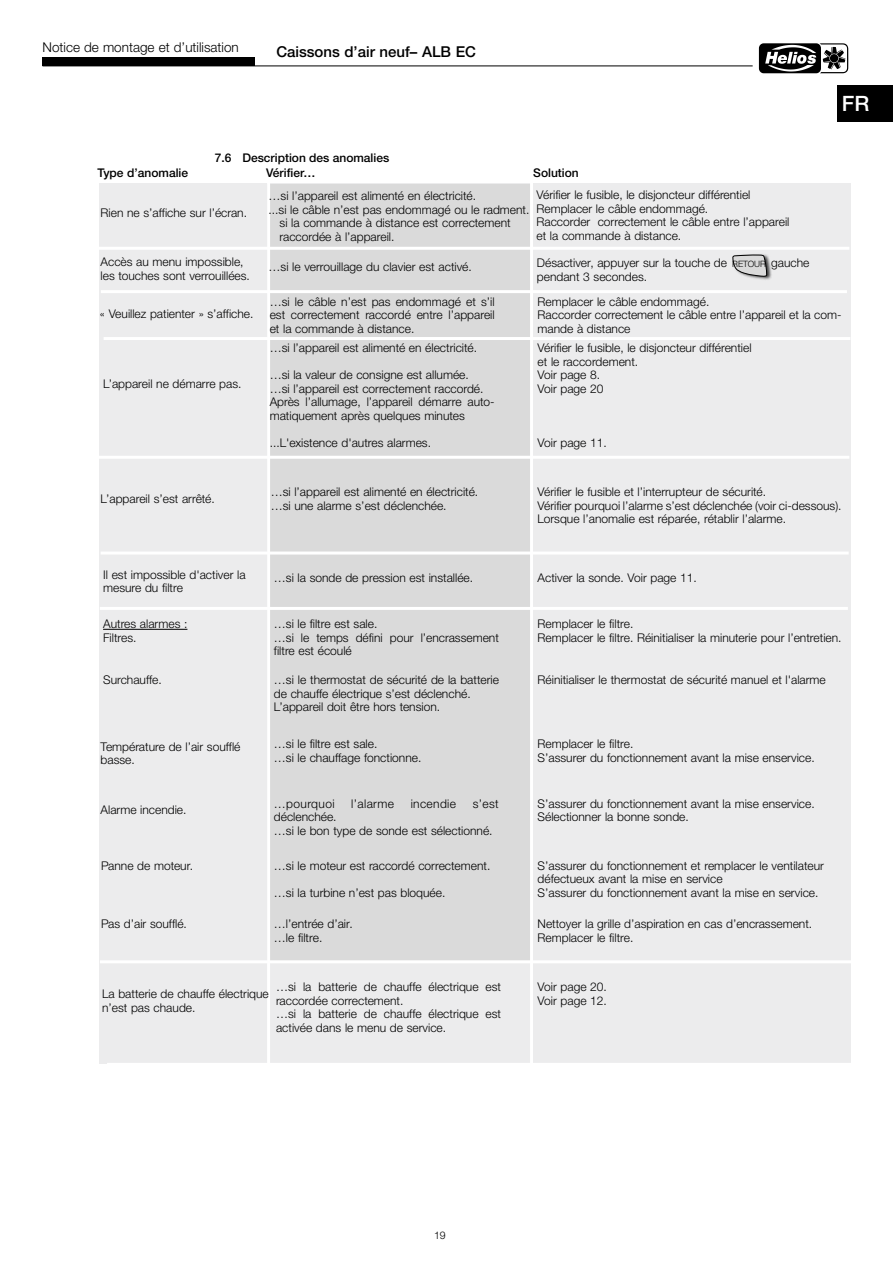
<style>
.page{position:relative;width:893px;height:1263px;background:#fff}
.page>*{position:absolute;margin:0;border:0;box-sizing:border-box;transform-origin:0 0}
.t1{font:500 21.15px "Helvetica Neue LTW1 G";color:#fff}
.t2{font:500 15px "Helvetica Neue LTW1 G";color:#000}
.t3{font:300 13.5px "Helvetica Neue LTW1 G";color:#000}
.t4{font:300 12px/13.5px "Helvetica Neue LTW1 G";color:#000}
.t5{font:500 12px "Helvetica Neue LTW1 G";color:#000}
.t6{font:300 12px "Helvetica Neue LTW1 G";letter-spacing:.03em;color:#000}
.t7{font:300 10.5px "Helvetica Neue LTW1 G";color:#000}
.t8{font:300 8.7px "Helvetica Neue LTW1 G";color:#000}
</style>
<div class="page">
<div style="left:838px;top:85px;width:55px;height:36px;background:#000"></div>
<hr style="left:43px;top:66px;width:710px;height:1px;background:#000">
<div style="left:43px;top:57px;width:212px;height:9px;background:#000"></div>
<svg style="left:758px;top:43px;width:91px;height:31px"></svg>
<div style="left:759px;top:43px;width:62px;height:30px;background:#000;border-radius:5px"></div>
<svg style="left:765px;top:43px;width:83px;height:30px"></svg>
<div style="left:99px;top:184px;width:751px;height:880px;background:#ececed"></div>
<div style="left:267px;top:185px;width:264px;height:777px;background:#dadada"></div>
<hr style="left:98px;top:456px;width:751px;height:3px;background:#fff">
<hr style="left:98px;top:247px;width:751px;height:3px;background:#fff">
<hr style="left:101px;top:290px;width:746px;height:3px;background:#fff">
<hr style="left:104px;top:337px;width:746px;height:3px;background:#fff">
<hr style="left:530px;top:179px;width:3px;height:893px;background:#fff">
<hr style="left:267px;top:177px;width:3px;height:893px;background:#fff">
<hr style="left:101px;top:551px;width:748px;height:3px;background:#fff">
<hr style="left:100px;top:607px;width:748px;height:3px;background:#fff">
<hr style="left:100px;top:960px;width:754px;height:3px;background:#fff">
<div style="left:732px;top:253px;width:40px;height:28px;background:#000;opacity:.75"></div>
<svg style="left:733px;top:253px;width:34px;height:23px"></svg>
<hr style="left:107px;top:1063px;width:754px;height:3px;background:#fff">
<hr style="left:103px;top:629px;width:84px;height:1px;background:#000">
<p class="t3" style="left:43px;top:39px;width:198px">Notice de montage et d’utilisation</p>
<p class="t2" style="left:276px;top:43px;width:201px">Caissons d’air neuf– ALB EC</p>
<p class="t5" style="left:215px;top:150px;width:176px">7.6 Description des anomalies</p>
<p class="t5" style="left:97px;top:165px;width:92px">Type d’anomalie</p>
<p class="t5" style="left:266px;top:165px;width:51px">Vérifier…</p>
<p class="t5" style="left:533px;top:165px;width:47px">Solution</p>
<p class="t4" style="left:269px;top:189px;width:209px">…si l’appareil est alimenté en électricité.</p>
<p class="t4" style="left:269px;top:203px;width:262px">...si le câble n’est pas endommagé ou le radment.</p>
<p class="t4" style="left:280px;top:216px;width:233px">si la commande à distance est correctement</p>
<p class="t4" style="left:280px;top:230px;width:116px">raccordée à l’appareil.</p>
<p class="t4" style="left:536px;top:188px;width:254px">Vérifier le fusible, le disjoncteur différentiel Remplacer le câble endommagé.<br>Raccorder correctement le câble entre l’appareil et la commande à distance.</p>
<p class="t4" style="left:101px;top:206px;width:148px">Rien ne s’affiche sur l’écran.</p>
<p class="t4" style="left:101px;top:255px;width:145px">Accès au menu impossible,</p>
<p class="t8" style="left:732px;top:259px;width:35px">RETOUR</p>
<p class="t4" style="left:101px;top:268px;width:151px">les touches sont verrouillées.</p>
<p class="t4" style="left:269px;top:260px;width:205px">…si le verrouillage du clavier est activé.</p>
<p class="t4" style="left:537px;top:256px;width:192px">Désactiver, appuyer sur la touche de</p>
<p class="t4" style="left:771px;top:256px;width:40px">gauche</p>
<p class="t4" style="left:537px;top:269px;width:112px">pendant 3 secondes.</p>
<h1 class="t1" style="left:842px;top:91px;width:29px">FR</h1>
<p class="t4" style="left:100px;top:307px;width:155px">« Veuillez patienter » s’affiche.</p>
<p class="t4" style="left:103px;top:377px;width:140px">L’appareil ne démarre pas.</p>
<p class="t4" style="left:270px;top:294px;width:226px;text-align:justify">…si le câble n’est pas endommagé et s’il est correctement raccordé entre l’appareil et la commande à distance.</p>
<p class="t4" style="left:538px;top:294px;width:306px">Remplacer le câble endommagé.<br>Raccorder correctement le câble entre l’appareil et la com&shy;mande à distance</p>
<p class="t4" style="left:270px;top:341px;width:209px">…si l’appareil est alimenté en électricité.</p>
<p class="t4" style="left:270px;top:368px;width:226px">…si la valeur de consigne est allumée.<br>…si l’appareil est correctement raccordé.<br>Après l’allumage, l’appareil démarre auto&shy;matiquement après quelques minutes</p>
<p class="t4" style="left:270px;top:436px;width:163px">...L'existence d'autres alarmes.</p>
<p class="t4" style="left:538px;top:341px;width:216px">Vérifier le fusible, le disjoncteur différentiel et le raccordement.<br>Voir page 8.<br>Voir page 20</p>
<p class="t4" style="left:538px;top:436px;width:71px">Voir page 11.</p>
<p class="t4" style="left:101px;top:491px;width:116px">L’appareil s’est arrêté.</p>
<p class="t4" style="left:271px;top:485px;width:209px">…si l’appareil est alimenté en électricité. …si une alarme s’est déclenchée.</p>
<p class="t4" style="left:538px;top:485px;width:305px">Vérifier le fusible et l’interrupteur de sécurité.<br>Vérifier pourquoi l’alarme s’est déclenchée (voir ci-dessous).<br>Lorsque l’anomalie est réparée, rétablir l’alarme.</p>
<p class="t4" style="left:103px;top:568px;width:144px">Il est impossible d'activer la mesure du filtre</p>
<p class="t4" style="left:274px;top:571px;width:201px">…si la sonde de pression est installée.</p>
<p class="t4" style="left:538px;top:571px;width:161px">Activer la sonde. Voir page 11.</p>
<p class="t4" style="left:103px;top:617px;width:86px">Autres alarmes :<br>Filtres.</p>
<p class="t4" style="left:274px;top:617px;width:226px">…si le filtre est sale.<br>…si le temps défini pour l’encrassement filtre est écoulé</p>
<p class="t4" style="left:538px;top:617px;width:306px">Remplacer le filtre.<br>Remplacer le filtre. Réinitialiser la minuterie pour l’entretien.</p>
<p class="t4" style="left:103px;top:673px;width:60px">Surchauffe.</p>
<p class="t4" style="left:274px;top:673px;width:226px">…si le thermostat de sécurité de la batterie de chauffe électrique s’est déclenché.<br>L’appareil doit être hors tension.</p>
<p class="t4" style="left:538px;top:673px;width:290px">Réinitialiser le thermostat de sécurité manuel et l'alarme</p>
<p class="t4" style="left:101px;top:740px;width:141px">Température de l’air soufflé basse.</p>
<p class="t4" style="left:274px;top:737px;width:149px">…si le filtre est sale.<br>…si le chauffage fonctionne.</p>
<p class="t4" style="left:538px;top:737px;width:279px">Remplacer le filtre.<br>S’assurer du fonctionnement avant la mise enservice.</p>
<p class="t4" style="left:101px;top:803px;width:87px">Alarme incendie.</p>
<p class="t6" style="left:274px;top:796px;width:62px">…pourquoi</p>
<p class="t4" style="left:351px;top:797px;width:44px">l’alarme</p>
<p class="t6" style="left:411px;top:796px;width:47px">incendie</p>
<p class="t4" style="left:473px;top:797px;width:28px">s’est</p>
<p class="t4" style="left:274px;top:810px;width:220px">déclenchée.<br>…si le bon type de sonde est sélectionné.</p>
<p class="t4" style="left:101px;top:858px;width:94px">Panne de moteur.</p>
<p class="t4" style="left:274px;top:858px;width:218px">…si le moteur est raccordé correctement.</p>
<p class="t4" style="left:274px;top:885px;width:173px">…si la turbine n’est pas bloquée.</p>
<p class="t4" style="left:538px;top:797px;width:279px">S’assurer du fonctionnement avant la mise enservice.<br>Sélectionner la bonne sonde.</p>
<p class="t4" style="left:538px;top:858px;width:288px">S’assurer du fonctionnement et remplacer le ventilateur défectueux avant la mise en service<br>S’assurer du fonctionnement avant la mise en service.</p>
<p class="t4" style="left:101px;top:917px;width:87px">Pas d’air soufflé.</p>
<p class="t4" style="left:274px;top:917px;width:80px">…l’entrée d’air. …le filtre.</p>
<p class="t4" style="left:538px;top:917px;width:276px">Nettoyer la grille d’aspiration en cas d’encrassement.<br>Remplacer le filtre.</p>
<p class="t4" style="left:102px;top:987px;width:168px">La batterie de chauffe électrique n’est pas chaude.</p>
<p class="t4" style="left:276px;top:980px;width:227px">…si la batterie de chauffe électrique est raccordée correctement.<br>…si la batterie de chauffe électrique est activée dans le menu de service.</p>
<p class="t4" style="left:538px;top:980px;width:71px">Voir page 20.<br>Voir page 12.</p>
<p class="t7" style="left:434px;top:1228px;width:13px">19</p>
</div>
